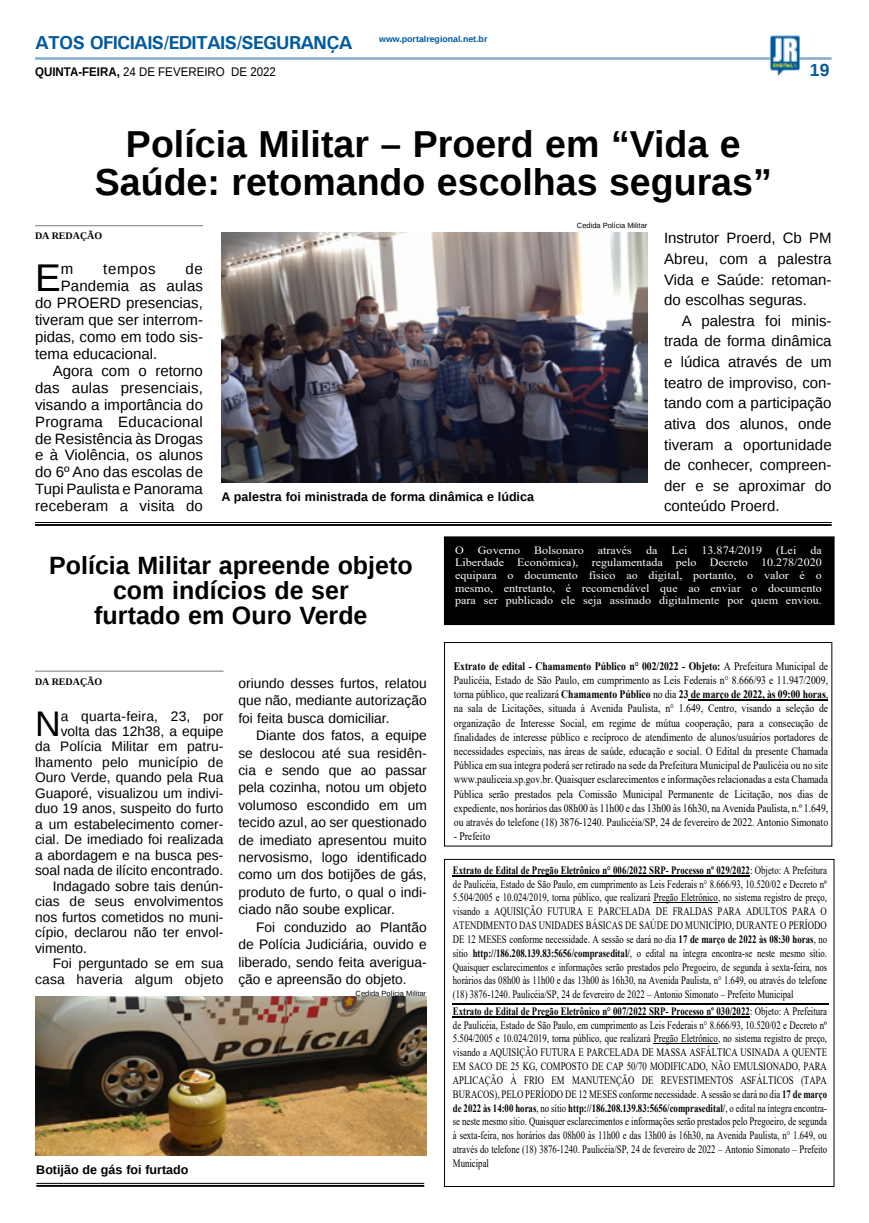
<style>
.page{position:relative;width:869px;height:1223px;background:#fff}
.page>*{position:absolute;margin:0;border:0;box-sizing:border-box;transform-origin:0 0}
.MATÉRIA{font:38.62px "Liberation Sans";color:#000}
.TÍTULO{font:700 37.5px/37.5px "Liberation Sans";color:#000;text-align:center}
.MATÉRIA-2{font:35.5px "Liberation Sans";color:#000}
.TÍTULO-2{font:700 25px "Liberation Sans";color:#000}
.TITULO_PG{font:700 18.75px "Univers";letter-spacing:-.04em;color:#005a9e}
.TÍTULO-3{font:700 17.5px "Liberation Sans";color:#005a9e}
.MATÉRIA-3{font:15px/20.6px "Liberation Sans";color:#000;text-align:justify}
.MATÉRIA-4{font:13.75px/15.5px "Liberation Sans";color:#000;text-align:justify}
.LEGENDA{font:700 12.5px "Liberation Sans";color:#000}
.DATA_PG{font:12.5px "Liberation Sans";color:#000;scale:.92 1}
.t1{font:11.5px/14.2px "Times New Roman";color:#000;text-align:justify;scale:.85 1}
.t2{font:11.25px/13.9px "Times New Roman";color:#000;text-align:justify;scale:.77 1}
.t3{font:11.25px/12.5px "Times New Roman";color:#fffbfd;scale:1.07 1}
.CRÉDITO_NOME{font:700 10px "Liberation Serif";color:#000}
.DATA_PG-2{font:700 8.75px "Liberation Sans";color:#005a9e}
.CRÉDITO_FOTO{font:7.5px "Liberation Sans";color:#000}
.s1{font-weight:700}
</style>
<div class="page">
<hr style="left:35px;top:57px;width:796px;height:3px;background:#005a9e">
<img style="left:769px;top:36px;width:30px;height:40px">
<hr style="left:688px;top:699px;width:139px;height:1px;background:#000">
<div style="left:444px;top:642px;width:387px;height:204px;border:1px solid #000101"></div>
<img style="left:221px;top:232px;width:426px;height:250px">
<hr style="left:35px;top:225px;width:168px;height:1px;background:#939598">
<hr style="left:35px;top:522px;width:796px;height:1px;background:#000">
<hr style="left:35px;top:524px;width:796px;height:2px;background:#000">
<hr style="left:36px;top:1183px;width:388px;height:1px;background:#000">
<hr style="left:36px;top:1184px;width:388px;height:2px;background:#000">
<hr style="left:35px;top:670px;width:188px;height:2px;background:#939598">
<hr style="left:452px;top:875px;width:297px;height:1px;background:#000">
<hr style="left:653px;top:902px;width:64px;height:1px;background:#000">
<hr style="left:451px;top:1003px;width:377px;height:1px;background:#000">
<hr style="left:452px;top:1016px;width:297px;height:1px;background:#000">
<hr style="left:653px;top:1043px;width:64px;height:1px;background:#000">
<div style="left:444px;top:859px;width:389px;height:327px;border:1px solid #000"></div>
<div style="left:444px;top:537px;width:389px;height:87px;background:#000"></div>
<div style="left:444px;top:536px;width:389px;height:88px;border:1px solid #000"></div>
<img style="left:35px;top:996px;width:391px;height:159px">
<p class="TITULO_PG" style="left:35px;top:31px;width:319px">ATOS OFICIAIS/EDITAIS/SEGURANÇA</p>
<p class="DATA_PG" style="left:35px;top:65px;width:263px"><span class="s1">QUINTA-FEIRA,</span> 24 DE FEVEREIRO DE 2022</p>
<p class="DATA_PG-2" style="left:379px;top:33px;width:110px">www.portalregional.net.br</p>
<p class="TÍTULO-3" style="left:809px;top:58px;width:21px">19</p>
<p class="TÍTULO" style="left:95px;top:125px;width:678px">Polícia Militar – Proerd em “Vida e<br>Saúde: retomando escolhas seguras”</p>
<p class="CRÉDITO_NOME" style="left:35px;top:229px;width:69px">DA REDAÇÃO</p>
<p class="MATÉRIA" style="left:35px;top:255px;width:27px">E</p>
<p class="MATÉRIA-3" style="left:61px;top:259px;width:14px">m</p>
<p class="MATÉRIA-3" style="left:103px;top:259px;width:54px">tempos</p>
<p class="MATÉRIA-3" style="left:185px;top:259px;width:19px">de</p>
<p class="CRÉDITO_FOTO" style="left:576px;top:221px;width:72px">Cedida Polícia Militar</p>
<p class="MATÉRIA-3" style="left:663px;top:228px;width:169px">Instrutor Proerd, Cb PM Abreu, com a palestra Vida e Saúde: retoman&shy;do escolhas seguras.</p>
<p class="MATÉRIA-3" style="left:663px;top:311px;width:169px;text-indent:18px">A palestra foi minis&shy;trada de forma dinâmica e lúdica através de um teatro de improviso, con&shy;tando com a participação ativa dos alunos, onde tiveram a oportunidade de conhecer, compreen&shy;der e se aproximar do conteúdo Proerd.</p>
<p class="MATÉRIA-3" style="left:61px;top:276px;width:143px">Pandemia as aulas</p>
<p class="MATÉRIA-3" style="left:35px;top:293px;width:169px">do PROERD presencias,</p>
<p class="MATÉRIA-3" style="left:35px;top:310px;width:169px">tiveram que ser interrom-</p>
<p class="MATÉRIA-3" style="left:35px;top:327px;width:169px">pidas, como em todo sis-</p>
<p class="MATÉRIA-3" style="left:35px;top:344px;width:124px">tema educacional.</p>
<p class="MATÉRIA-3" style="left:35px;top:362px;width:169px;line-height:17px;text-indent:18px">Agora com o retorno das aulas presenciais, visando a importância do Programa Educacional de Resistência às Drogas e à Violência, os alunos do 6º Ano das escolas de Tupi Paulista e Panorama receberam a visita do</p>
<p class="LEGENDA" style="left:221px;top:488px;width:314px">A palestra foi ministrada de forma dinâmica e lúdica</p>
<p class="TÍTULO-2" style="left:49px;top:547px;width:365px">Polícia Militar apreende objeto</p>
<p class="TÍTULO-2" style="left:113px;top:572px;width:237px">com indícios de ser</p>
<p class="TÍTULO-2" style="left:94px;top:597px;width:274px">furtado em Ouro Verde</p>
<p class="CRÉDITO_NOME" style="left:35px;top:674px;width:69px">DA REDAÇÃO</p>
<p class="MATÉRIA-2" style="left:35px;top:703px;width:27px">N</p>
<p class="MATÉRIA-4" style="left:35px;top:709px;width:190px;text-align:right">a quarta-feira, 23, por volta das 12h38, a equipe<br>da Polícia Militar em patru&shy;lhamento pelo município de<br>Ouro Verde, quando pela Rua<br>Guaporé, visualizou um indivi&shy;duo 19 anos, suspeito do furto a um estabelecimento comer&shy;cial. De imediado foi realizada a abordagem e na busca pes&shy;soal nada de ilícito encontrado.</p>
<p class="MATÉRIA-4" style="left:35px;top:879px;width:190px;text-indent:18px">Indagado sobre tais denún&shy;cias de seus envolvimentos nos furtos cometidos no muni&shy;cípio, declarou não ter envol&shy;vimento.</p>
<p class="MATÉRIA-4" style="left:35px;top:956px;width:190px;text-align:right">Foi perguntado se em sua casa haveria algum objeto</p>
<p class="MATÉRIA-4" style="left:238px;top:675px;width:190px;line-height:17.4px">oriundo desses furtos, relatou que não, mediante autorização foi feita busca domiciliar.</p>
<p class="MATÉRIA-4" style="left:238px;top:727px;width:190px;line-height:17.4px;text-indent:18px">Diante dos fatos, a equipe se deslocou até sua residên&shy;cia e sendo que ao passar pela cozinha, notou um objeto volumoso escondido em um tecido azul, ao ser questionado de imediato apresentou muito nervosismo, logo identificado como um dos botijões de gás, produto de furto, o qual o indi&shy;ciado não soube explicar.</p>
<p class="MATÉRIA-4" style="left:238px;top:918px;width:190px;line-height:17.4px;text-indent:18px">Foi conduzido ao Plantão de Polícia Judiciária, ouvido e liberado, sendo feita averigua&shy;ção e apreensão do objeto.</p>
<p class="CRÉDITO_FOTO" style="left:355px;top:988px;width:72px">Cedida Polícia Militar</p>
<p class="LEGENDA" style="left:36px;top:1161px;width:154px">Botijão de gás foi furtado</p>
<p class="t3" style="left:455px;top:543px;width:344px">O Governo Bolsonaro através da Lei 13.874/2019 (Lei da</p>
<p class="t3" style="left:455px;top:556px;width:344px">Liberdade Econômica), regulamentada pelo Decreto 10.278/2020</p>
<p class="t3" style="left:455px;top:568px;width:344px">equipara o documento físico ao digital, portanto, o valor é o</p>
<p class="t3" style="left:455px;top:581px;width:344px">mesmo, entretanto, é recomendável que ao enviar o documento para ser publicado ele seja assinado digitalmente por quem enviou.</p>
<p class="t1" style="left:453px;top:658px;width:442px"><span class="s1">Extrato de edital - Chamamento Público n° 002/2022 - Objeto:</span> A Prefeitura Municipal de Paulicéia, Estado de São Paulo, em cumprimento as Leis Federais n° 8.666/93 e 11.947/2009, torna público, que realizará <span class="s1">Chamamento Público</span> no dia <span class="s1">23 de março de 2022, às 09:00 horas</span>, na sala de Licitações, situada à Avenida Paulista, n° 1.649, Centro, visando a seleção de organização de Interesse Social, em regime de mútua cooperação, para a consecução de finalidades de interesse público e recíproco de atendimento de alunos/usuários portadores de necessidades especiais, nas áreas de saúde, educação e social. O Edital da presente Chamada Pública em sua íntegra poderá ser retirado na sede da Prefeitura Municipal de Paulicéia ou no site www.pauliceia.sp.gov.br. Quaisquer esclarecimentos e informações relacionadas a esta Chamada Pública serão prestados pela Comissão Municipal Permanente de Licitação, nos dias de expediente, nos horários das 08h00 às 11h00 e das 13h00 às 16h30, na Avenida Paulista, n.º 1.649, ou através do telefone (18) 3876-1240. Paulicéia/SP, 24 de fevereiro de 2022. Antonio Simonato</p>
<p class="t1" style="left:453px;top:828px;width:44px">- Prefeito</p>
<p class="t2" style="left:452px;top:862px;width:487px"><span class="s1">Extrato de Edital de Pregão Eletrônico n° 006/2022 SRP- Processo nº 029/2022</span>: Objeto: A Prefeitura de Paulicéia, Estado de São Paulo, em cumprimento as Leis Federais n° 8.666/93, 10.520/02 e Decreto nº 5.504/2005 e 10.024/2019, torna público, que realizará Pregão Eletrônico, no sistema registro de preço, visando a AQUISIÇÃO FUTURA E PARCELADA DE FRALDAS PARA ADULTOS PARA O ATENDIMENTO DAS UNIDADES BÁSICAS DE SAÚDE DO MUNICÍPIO, DURANTE O PERÍODO DE 12 MESES conforme necessidade. A sessão se dará no dia <span class="s1">17 de março de 2022 às 08:30 horas</span>, no sítio <span class="s1">http://186.208.139.83:5656/comprasedital/</span>, o edital na íntegra encontra-se neste mesmo sítio.<br>Quaisquer esclarecimentos e informações serão prestados pelo Pregoeiro, de segunda à sexta-feira, nos horários das 08h00 às 11h00 e das 13h00 às 16h30, na Avenida Paulista, n° 1.649, ou através do telefone (18) 3876-1240. Paulicéia/SP, 24 de fevereiro de 2022 – Antonio Simonato – Prefeito Municipal</p>
<p class="t2" style="left:452px;top:1003px;width:487px"><span class="s1">Extrato de Edital de Pregão Eletrônico n° 007/2022 SRP- Processo nº 030/2022</span>: Objeto: A Prefeitura de Paulicéia, Estado de São Paulo, em cumprimento as Leis Federais n° 8.666/93, 10.520/02 e Decreto nº 5.504/2005 e 10.024/2019, torna público, que realizará Pregão Eletrônico, no sistema registro de preço, visando a AQUISIÇÃO FUTURA E PARCELADA DE MASSA ASFÁLTICA USINADA A QUENTE EM SACO DE 25 KG, COMPOSTO DE CAP 50/70 MODIFICADO, NÃO EMULSIONADO, PARA APLICAÇÃO À FRIO EM MANUTENÇÃO DE REVESTIMENTOS ASFÁLTICOS (TAPA BURACOS), PELO PERÍODO DE 12 MESES conforme necessidade. A sessão se dará no dia <span class="s1">17 de março de 2022 às 14:00 horas</span>, no sítio <span class="s1">http://186.208.139.83:5656/comprasedital/</span>, o edital na íntegra encontra&shy;se neste mesmo sítio. Quaisquer esclarecimentos e informações serão prestados pelo Pregoeiro, de segunda à sexta-feira, nos horários das 08h00 às 11h00 e das 13h00 às 16h30, na Avenida Paulista, n° 1.649, ou através do telefone (18) 3876-1240. Paulicéia/SP, 24 de fevereiro de 2022 – Antonio Simonato – Prefeito Municipal</p>
</div>
